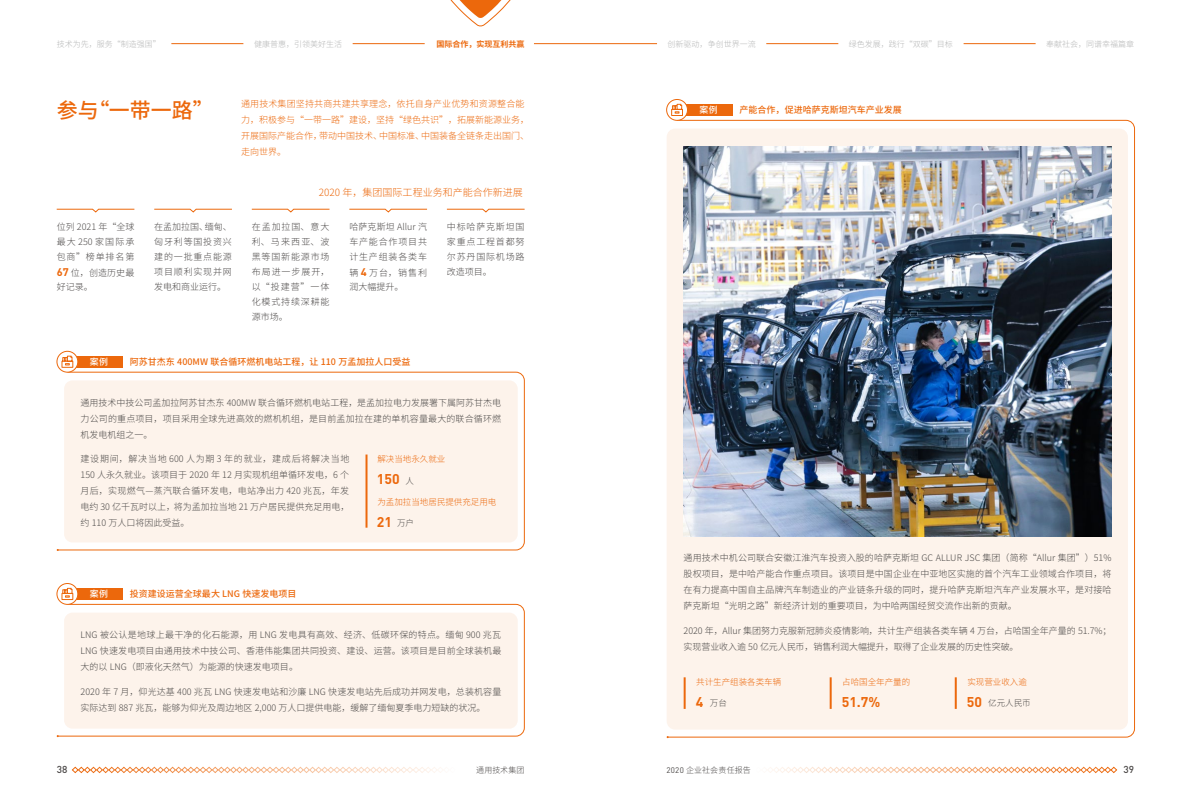
<style>
.page{position:relative;width:1191px;height:808px;background:#fff}
.page>*{position:absolute;margin:0;border:0;box-sizing:border-box;transform-origin:0 0}
.t1{font:500 21px "Source Han Sans CN";color:#ec680c}
.t2{font:700 14px "DIN";color:#ec680c}
.t3{font:300 10px "Source Han Sans CN";color:#ec680c}
.t4{font:500 10px "DIN";color:#4c4948}
.t5{font:300 9px/15px "Source Han Sans CN";color:#4c4948;text-align:justify}
.t6{font:300 9px/16px "Source Han Sans CN";color:#ec680c}
.t7{font:500 9px "Source Han Sans CN";color:#ec680c}
.t8{font:500 8.9px "Source Han Sans CN";color:#fff}
.t9{font:300 8.5px "Source Han Sans CN";color:#ec680c}
.t10{font:300 8.5px "Source Han Sans CN";color:#4c4948}
.t11{font:300 8px "Source Han Sans CN";color:#b5b6b6}
.t12{font:300 8px "Source Han Sans CN";letter-spacing:.02em;color:#4c4948}
.t13{font:700 8px "Source Han Sans CN";color:#ec680c}
.s1{font-family:"DIN";font-weight:700;font-size:11px;color:#ec680c}
.s2{font-family:"Source Han Sans CN";font-weight:300;font-size:8.5px;color:#4c4948}
.s3{font-family:"DIN";font-weight:700;font-size:14px;color:#ec680c}
.s4{font-family:"DIN";font-weight:400}
</style>
<div class="page">
<hr style="left:534px;top:43px;width:123px;height:1px;background:#ec680c">
<hr style="left:171px;top:43px;width:72px;height:1px;background:#ec680c">
<hr style="left:963px;top:43px;width:72px;height:1px;background:#ec680c">
<hr style="left:353px;top:43px;width:72px;height:1px;background:#ec680c">
<hr style="left:766px;top:43px;width:72px;height:1px;background:#ec680c">
<svg style="left:72px;top:766px;width:369px;height:7px"></svg>
<svg style="left:770px;top:766px;width:347px;height:7px"></svg>
<svg style="left:450px;top:0;width:61px;height:26px"></svg>
<svg style="left:56px;top:209px;width:79px;height:3px"></svg>
<svg style="left:154px;top:209px;width:78px;height:3px"></svg>
<svg style="left:251px;top:209px;width:79px;height:3px"></svg>
<svg style="left:349px;top:209px;width:78px;height:3px"></svg>
<svg style="left:446px;top:209px;width:79px;height:3px"></svg>
<div style="left:72px;top:588px;width:51px;height:12px;background:#ec680c"></div>
<svg style="left:59px;top:604px;width:466px;height:133px;background:#fcf2ea"></svg>
<svg style="left:57px;top:583px;width:21px;height:21px"></svg>
<div style="left:57px;top:583px;width:21px;height:22px;border:1px solid #ec680c;border-radius:50%"></div>
<svg style="left:61px;top:588px;width:12px;height:12px"></svg>
<div style="left:72px;top:356px;width:51px;height:11px;background:#ec680c"></div>
<svg style="left:59px;top:372px;width:466px;height:178px;background:#fdf3eb"></svg>
<svg style="left:57px;top:351px;width:21px;height:21px"></svg>
<div style="left:57px;top:351px;width:21px;height:21px;border:1px solid #ec680c;border-radius:50%"></div>
<svg style="left:61px;top:356px;width:12px;height:12px"></svg>
<hr style="left:365px;top:454px;width:2px;height:74px;background:#ec680c">
<div style="left:682px;top:104px;width:50px;height:12px;background:#ec680c"></div>
<svg style="left:667px;top:120px;width:468px;height:618px;background:#fcf2eb"></svg>
<svg style="left:666px;top:99px;width:21px;height:21px"></svg>
<div style="left:666px;top:99px;width:22px;height:22px;border:1px solid #ec680c;border-radius:50%"></div>
<svg style="left:671px;top:104px;width:12px;height:12px"></svg>
<img style="left:683px;top:146px;width:428px;height:390px">
<hr style="left:683px;top:677px;width:2px;height:32px;background:#ec680c">
<hr style="left:829px;top:677px;width:2px;height:32px;background:#ec680c">
<hr style="left:954px;top:677px;width:2px;height:32px;background:#ec680c">
<p class="t11" style="left:57px;top:39px;width:105px">技术为先，服务“制造强国”</p>
<p class="t11" style="left:254px;top:39px;width:89px">健康普惠，引领美好生活</p>
<p class="t13" style="left:436px;top:39px;width:90px">国际合作，实现互利共赢</p>
<p class="t11" style="left:667px;top:39px;width:89px">创新驱动，争创世界一流</p>
<p class="t11" style="left:849px;top:39px;width:105px">绿色发展，践行“双碳”目标</p>
<p class="t11" style="left:1046px;top:39px;width:89px">奉献社会，同谱幸福篇章</p>
<h1 class="t1" style="left:57px;top:98px;width:159px">参与“一带一路”</h1>
<p class="t6" style="left:241px;top:96px;width:289px">通用技术集团坚持共商共建共享理念，依托自身产业优势和资源整合能力，积极参与“一带一路”建设，坚持“绿色共识”，拓展新能源业务，开展国际产能合作，带动中国技术、中国标准、中国装备全链条走出国门、走向世界。</p>
<p class="t3" style="left:319px;top:187px;width:205px">2020 年，集团国际工程业务和产能合作新进展</p>
<p class="t5" style="left:57px;top:219px;width:79px">位列 2021 年“全球最大 250 家国际承包商”榜单排名第</p>
<p class="t5" style="left:57px;top:266px;width:79px;line-height:14px"><span class="s1">67</span> 位，创造历史最好记录。</p>
<p class="t5" style="left:154px;top:219px;width:79px">在孟加拉国、缅甸、匈牙利等国投资兴建的一批重点能源项目顺利实现并网发电和商业运行。</p>
<p class="t5" style="left:252px;top:219px;width:79px">在孟加拉国、意大利、马来西亚、波黑等国新能源市场布局进一步展开，以“投建营”一体化模式持续深耕能源市场。</p>
<p class="t5" style="left:349px;top:219px;width:79px">哈萨克斯坦 Allur 汽车产能合作项目共计生产组装各类车</p>
<p class="t5" style="left:447px;top:219px;width:79px">中标哈萨克斯坦国家重点工程首都努尔苏丹国际机场路改造项目。</p>
<p class="t5" style="left:349px;top:266px;width:79px;line-height:14px">辆 <span class="s1">4</span> 万台，销售利润大幅提升。</p>
<p class="t8" style="left:90px;top:357px;width:20px">案例</p>
<p class="t7" style="left:130px;top:357px;width:282px">阿苏甘杰东 400MW 联合循环燃机电站工程，让 110 万孟加拉人口受益</p>
<p class="t5" style="left:81px;top:395px;width:422px;line-height:16px">通用技术中技公司孟加拉阿苏甘杰东 400MW 联合循环燃机电站工程，是孟加拉电力发展署下属阿苏甘杰电力公司的重点项目，项目采用全球先进高效的燃机机组，是目前孟加拉在建的单机容量最大的联合循环燃机发电机组之一。</p>
<p class="t5" style="left:81px;top:451px;width:270px;line-height:16px">建设期间，解决当地 600 人为期 3 年的就业，建成后将解决当地150 人永久就业。该项目于 2020 年 12 月实现机组单循环发电，6 个月后，实现燃气—蒸汽联合循环发电，电站净出力 420 兆瓦，年发电约 30 亿千瓦时以上，将为孟加拉当地 21 万户居民提供充足用电，约 110 万人口将因此受益。</p>
<p class="t9" style="left:377px;top:454px;width:69px">解决当地永久就业</p>
<h2 class="t2" style="left:377px;top:470px;width:38px">150 <span class="s2">人</span></h2>
<h2 class="t2" style="left:377px;top:512px;width:39px">21 <span class="s2">万户</span></h2>
<p class="t9" style="left:377px;top:497px;width:120px">为孟加拉当地居民提供充足用电</p>
<p class="t8" style="left:90px;top:589px;width:20px">案例</p>
<p class="t7" style="left:130px;top:589px;width:168px">投资建设运营全球最大 LNG 快速发电项目</p>
<p class="t5" style="left:81px;top:627px;width:422px;line-height:16px">LNG 被公认是地球上最干净的化石能源，用 LNG 发电具有高效、经济、低碳环保的特点。缅甸 900 兆瓦LNG 快速发电项目由通用技术中技公司、香港伟能集团共同投资、建设、运营。该项目是目前全球装机最大的以 LNG（即液化天然气）为能源的快速发电项目。</p>
<p class="t5" style="left:81px;top:683px;width:422px;line-height:16px">2020 年 7 月，仰光达基 400 兆瓦 LNG 快速发电站和沙廉 LNG 快速发电站先后成功并网发电，总装机容量实际达到 887 兆瓦，能够为仰光及周边地区 2,000 万人口提供电能，缓解了缅甸夏季电力短缺的状况。</p>
<p class="t8" style="left:699px;top:105px;width:20px">案例</p>
<p class="t7" style="left:739px;top:105px;width:163px">产能合作，促进哈萨克斯坦汽车产业发展</p>
<p class="t5" style="left:683px;top:550px;width:429px;line-height:16px">通用技术中机公司联合安徽江淮汽车投资入股的哈萨克斯坦 GC ALLUR JSC 集团（简称“Allur 集团”）51%股权项目，是中哈产能合作重点项目。该项目是中国企业在中亚地区实施的首个汽车工业领域合作项目，将在有力提高中国自主品牌汽车制造业的产业链条升级的同时，提升哈萨克斯坦汽车产业发展水平，是对接哈萨克斯坦“光明之路”新经济计划的重要项目，为中哈两国经贸交流作出新的贡献。</p>
<p class="t5" style="left:683px;top:622px;width:429px;line-height:16px">2020 年，Allur 集团努力克服新冠肺炎疫情影响，共计生产组装各类车辆 4 万台，占哈国全年产量的 51.7%；实现营业收入逾 50 亿元人民币，销售利润大幅提升，取得了企业发展的历史性突破。</p>
<p class="t9" style="left:842px;top:677px;width:69px">占哈国全年产量的</p>
<h2 class="t2" style="left:841px;top:693px;width:40px">51.7%</h2>
<p class="t9" style="left:696px;top:677px;width:86px">共计生产组装各类车辆</p>
<p class="t10" style="left:695px;top:698px;width:33px"><span class="s3">4</span> 万台</p>
<p class="t9" style="left:967px;top:677px;width:61px">实现营业收入逾</p>
<p class="t10" style="left:966px;top:698px;width:65px"><span class="s3">50</span> 亿元人民币</p>
<p class="t4" style="left:57px;top:763px;width:12px">38</p>
<p class="t12" style="left:476px;top:765px;width:50px">通用技术集团</p>
<p class="t12" style="left:666px;top:765px;width:86px"><span class="s4">2020</span> 企业社会责任报告</p>
<p class="t4" style="left:1123px;top:763px;width:12px">39</p>
</div>
